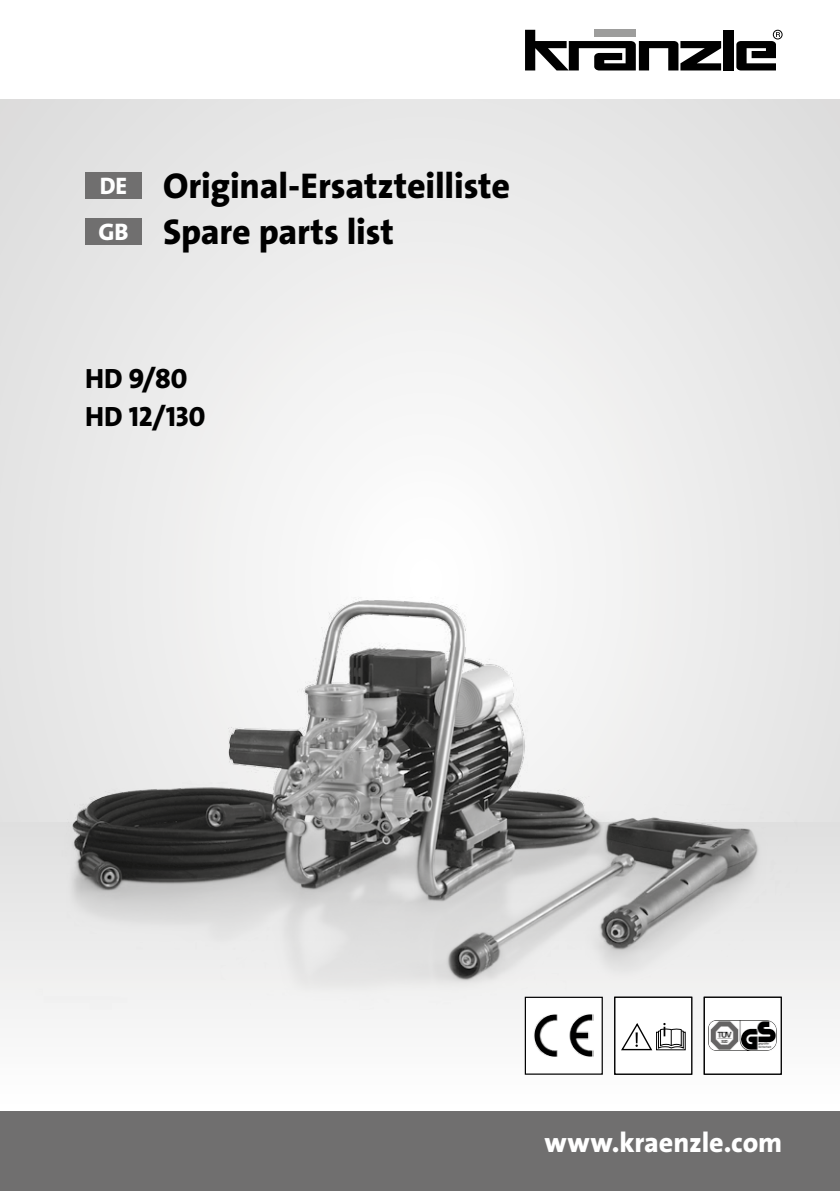
<style>
.page{position:relative;width:840px;height:1191px;background:#fff}
.page>*{position:absolute;margin:0;border:0;box-sizing:border-box;transform-origin:0 0}
.t1{font:36px/46px "The Sans LP8 Ex Bld";letter-spacing:-.005em;color:#000}
.t2{font:28px "The Sans LP8 Ex Bld";letter-spacing:-.005em;color:#fff}
.t3{font:28px/37.6px "The Sans LP8 Ex Bld";color:#000}
.t4{font:24px/45.8px "The Sans LP8 Ex Bld";color:#fff}
</style>
<div class="page">
<svg style="left:0;top:99px;width:839px;height:482px"></svg>
<div style="left:0;top:822px;width:839px;height:369px;background:#fafafa"></div>
<svg style="left:525px;top:30px;width:195px;height:40px"></svg>
<div style="left:722px;top:30px;width:11px;height:40px;background:#000"></div>
<div style="left:772px;top:30px;width:10px;height:9px;border:1px solid #000;border-radius:50%"></div>
<svg style="left:736px;top:32px;width:43px;height:38px"></svg>
<div style="left:0;top:1111px;width:839px;height:80px;background:#706f6f"></div>
<div style="left:85px;top:172px;width:57px;height:26px;background:#706f6f"></div>
<div style="left:85px;top:218px;width:57px;height:26px;background:#706f6f"></div>
<img style="left:0;top:581px;width:839px;height:428px">
<div style="left:704px;top:997px;width:76px;height:77px;background:#fff"></div>
<div style="left:703px;top:996px;width:78px;height:78px;border:1px solid #000"></div>
<img style="left:708px;top:1021px;width:68px;height:29px">
<div style="left:525px;top:997px;width:77px;height:77px;background:#fff"></div>
<div style="left:524px;top:996px;width:78px;height:78px;border:1px solid #000"></div>
<img style="left:534px;top:1014px;width:59px;height:43px">
<div style="left:614px;top:997px;width:77px;height:77px;background:#fff"></div>
<div style="left:614px;top:996px;width:78px;height:78px;border:1px solid #000"></div>
<div style="left:655px;top:1031px;width:30px;height:19px;border:1px solid #000"></div>
<svg style="left:621px;top:1023px;width:62px;height:28px"></svg>
<p class="t4" style="left:98px;top:163px;width:32px">DE<br>GB</p>
<p class="t1" style="left:163px;top:163px;width:348px">Original-Ersatzteilliste<br>Spare parts list</p>
<p class="t3" style="left:85px;top:360px;width:122px">HD 9/80<br>HD 12/130</p>
<p class="t2" style="left:544px;top:1124px;width:239px">www.kraenzle.com</p>
</div>
